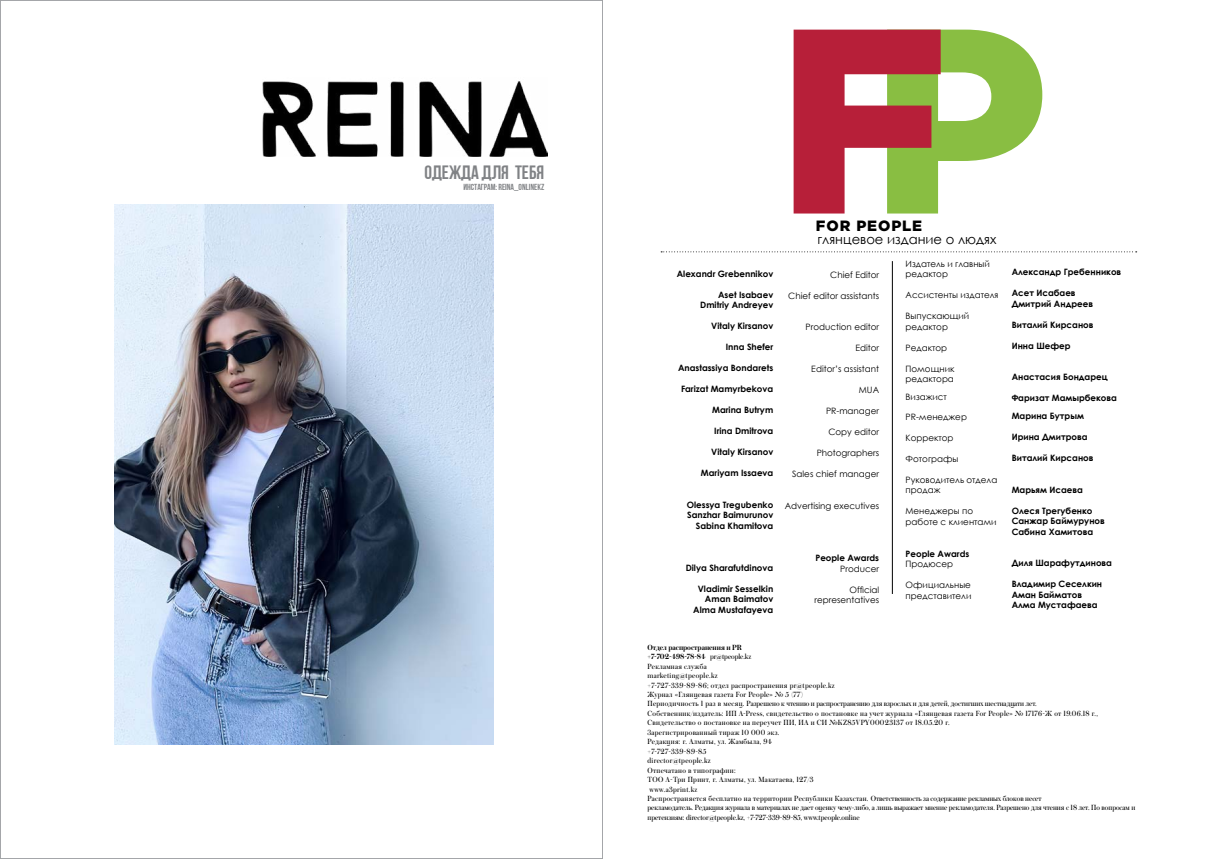
<style>
.page{position:relative;width:1206px;height:859px;background:#fff}
.page>*{position:absolute;margin:0;border:0;box-sizing:border-box;transform-origin:0 0}
.t1{font:900 262.5px "Gotham Pro";color:#b71f39}
.t2{font:19.25px "Bebas Neue Cyrillic";color:#808285}
.t3{font:900 14.88px "Gotham Pro";letter-spacing:.06em;color:#000}
.t4{font:13.12px "Century Gothic";color:#000}
.t5{font:700 8.75px/10.5px "Century Gothic";color:#000}
.t6{font:8.75px/10.5px "Century Gothic";color:#000}
.t7{font:8.75px "Bebas Neue Cyrillic";color:#808285}
.t8{font:7.88px/9.5px "Austin Cyr";letter-spacing:.04em;color:#000}
.s1{color:#89be42}
.s2{font-weight:600}
</style>
<div class="page">
<div style="left:0;top:0;width:603px;height:858px;background:#fff;border:1px solid #9fa1a4"></div>
<svg style="left:661px;top:251px;width:475px;height:1px"></svg>
<hr style="left:892px;top:261px;width:1px;height:332px;background:#000">
<img style="left:114px;top:204px;width:379px;height:539px">
<img style="left:262px;top:81px;width:285px;height:76px">
<h2 class="t2" style="left:424px;top:162px;width:121px">ОДЕЖДА ДЛЯ ТЕБЯ</h2>
<p class="t7" style="left:463px;top:182px;width:82px">ИНСТАГРАМ: REINA_ONLINEKZ</p>
<h1 class="t1" style="left:777px;top:-31px;width:272px">F<span class="s1">P</span></h1>
<h3 class="t3" style="left:816px;top:217px;width:108px">FOR PEOPLE</h3>
<p class="t5" style="left:676px;top:267px;width:98px">Alexandr Grebennikov</p>
<p class="t5" style="left:700px;top:288px;width:74px;text-align:right">Aset Isabaev<br>Dmitriy Andreyev</p>
<p class="t5" style="left:711px;top:320px;width:63px">Vitaly Kirsanov</p>
<p class="t5" style="left:725px;top:341px;width:49px">Inna Shefer</p>
<p class="t5" style="left:678px;top:362px;width:97px">Anastassiya Bondarets</p>
<p class="t5" style="left:681px;top:383px;width:94px">Farizat Mamyrbekova</p>
<p class="t5" style="left:712px;top:404px;width:63px">Marina Butrym</p>
<p class="t5" style="left:714px;top:425px;width:60px">Irina Dmitrova</p>
<p class="t5" style="left:711px;top:446px;width:63px">Vitaly Kirsanov</p>
<p class="t5" style="left:701px;top:467px;width:74px">Mariyam Issaeva</p>
<p class="t5" style="left:686px;top:498px;width:88px;text-align:right">Olessya Tregubenko<br>Sanzhar Baimurunov<br>Sabina Khamitova</p>
<p class="t5" style="left:685px;top:561px;width:89px">Dilya Sharafutdinova</p>
<p class="t5" style="left:693px;top:582px;width:81px;text-align:right">Vladimir Sesselkin<br>Aman Baimatov<br>Alma Mustafayeva</p>
<h3 class="t4" style="left:817px;top:230px;width:180px">глянцевое издание о людях</h3>
<p class="t6" style="left:830px;top:269px;width:50px">Chief Editor</p>
<p class="t6" style="left:788px;top:290px;width:92px">Chief editor assistants</p>
<p class="t6" style="left:805px;top:321px;width:75px">Production editor</p>
<p class="t6" style="left:855px;top:342px;width:25px">Editor</p>
<p class="t6" style="left:811px;top:363px;width:69px">Editor’s assistant</p>
<p class="t6" style="left:859px;top:384px;width:22px">MUA</p>
<p class="t6" style="left:826px;top:405px;width:55px">PR-manager</p>
<p class="t6" style="left:828px;top:426px;width:52px">Copy editor</p>
<p class="t6" style="left:816px;top:447px;width:64px">Photographers</p>
<p class="t6" style="left:792px;top:468px;width:88px">Sales chief manager</p>
<p class="t6" style="left:784px;top:500px;width:96px">Advertising executives</p>
<p class="t5" style="left:815px;top:552px;width:65px">People Awards</p>
<p class="t6" style="left:840px;top:563px;width:40px">Producer</p>
<p class="t6" style="left:814px;top:584px;width:66px;text-align:right">Official representatives</p>
<p class="t6" style="left:905px;top:258px;width:86px">Издатель и главный редактор</p>
<p class="t6" style="left:905px;top:289px;width:94px">Ассистенты издателя</p>
<p class="t6" style="left:905px;top:310px;width:65px">Выпускающий редактор</p>
<p class="t6" style="left:905px;top:342px;width:43px">Редактор</p>
<p class="t6" style="left:905px;top:363px;width:50px">Помощник редактора</p>
<p class="t6" style="left:905px;top:391px;width:43px">Визажист</p>
<p class="t6" style="left:905px;top:411px;width:63px">PR-менеджер</p>
<p class="t6" style="left:905px;top:432px;width:49px">Корректор</p>
<p class="t6" style="left:905px;top:453px;width:54px">Фотографы</p>
<p class="t6" style="left:905px;top:474px;width:93px">Руководитель отдела продаж</p>
<p class="t6" style="left:905px;top:505px;width:93px">Менеджеры по работе с клиентами</p>
<p class="t5" style="left:905px;top:547px;width:65px">People Awards</p>
<p class="t6" style="left:905px;top:558px;width:49px">Продюсер</p>
<p class="t6" style="left:905px;top:579px;width:67px">Официальные представители</p>
<p class="t5" style="left:1011px;top:266px;width:111px">Александр Гребенников</p>
<p class="t5" style="left:1011px;top:287px;width:83px">Асет Исабаев<br>Дмитрий Андреев</p>
<p class="t5" style="left:1011px;top:319px;width:83px">Виталий Кирсанов</p>
<p class="t5" style="left:1011px;top:340px;width:60px">Инна Шефер</p>
<p class="t5" style="left:1011px;top:371px;width:97px">Анастасия Бондарец</p>
<p class="t5" style="left:1011px;top:389px;width:107px;line-height:17.8px">Фаризат Мамырбекова<br>Марина Бутрым</p>
<p class="t5" style="left:1011px;top:431px;width:77px">Ирина Дмитрова</p>
<p class="t5" style="left:1011px;top:452px;width:83px">Виталий Кирсанов</p>
<p class="t5" style="left:1011px;top:484px;width:73px">Марьям Исаева</p>
<p class="t5" style="left:1011px;top:505px;width:95px">Олеся Трегубенко<br>Санжар Баймурунов<br>Сабина Хамитова</p>
<p class="t5" style="left:1011px;top:557px;width:102px">Диля Шарафутдинова</p>
<p class="t5" style="left:1011px;top:578px;width:92px">Владимир Сеселкин<br>Аман Байматов<br>Алма Мустафаева</p>
<p class="t8" style="left:647px;top:642px;width:489px"><span class="s2">Отдел распространения и PR<br>+7-702-498-78-84</span> pr@tpeople.kz<br>Рекламная служба<br>marketing@tpeople.kz<br>+7-727-339-89-86; отдел распространения pr@tpeople.kz<br>Журнал «Глянцевая газета For People» № 5 (77)<br>Периодичность 1 раз в месяц. Разрешено к чтению и распространению для взрослых и для детей, достигших шестнадцати лет.<br>Собственник/издатель: ИП A-Press, свидетельство о постановке на учет журнала «Глянцевая газета For People» № 17176-Ж от 19.06.18 г., Свидетельство о постановке на переучет ПИ, ИА и СИ №KZ85VPY00023137 от 18.05.20 г.<br>Зарегистрированный тираж 10 000 экз.<br>Редакция: г. Алматы, ул. Жамбыла, 94<br>+7-727-339-89-85<br>director@tpeople.kz<br>Отпечатано в типографии:<br>ТОО А-Три Принт, г. Алматы, ул. Макатаева, 127/3<br>www.a3print.kz<br>Распространяется бесплатно на территории Республики Казахстан. Ответственность за содержание рекламных блоков несет<br>рекламодатель. Редакция журнала в материалах не дает оценку чему-либо, а лишь выражает мнение рекламодателя. Разрешено для чтения с 18 лет. По вопросам и претензиям: director@tpeople.kz, +7-727-339-89-85, www.tpeople.online</p>
</div>
